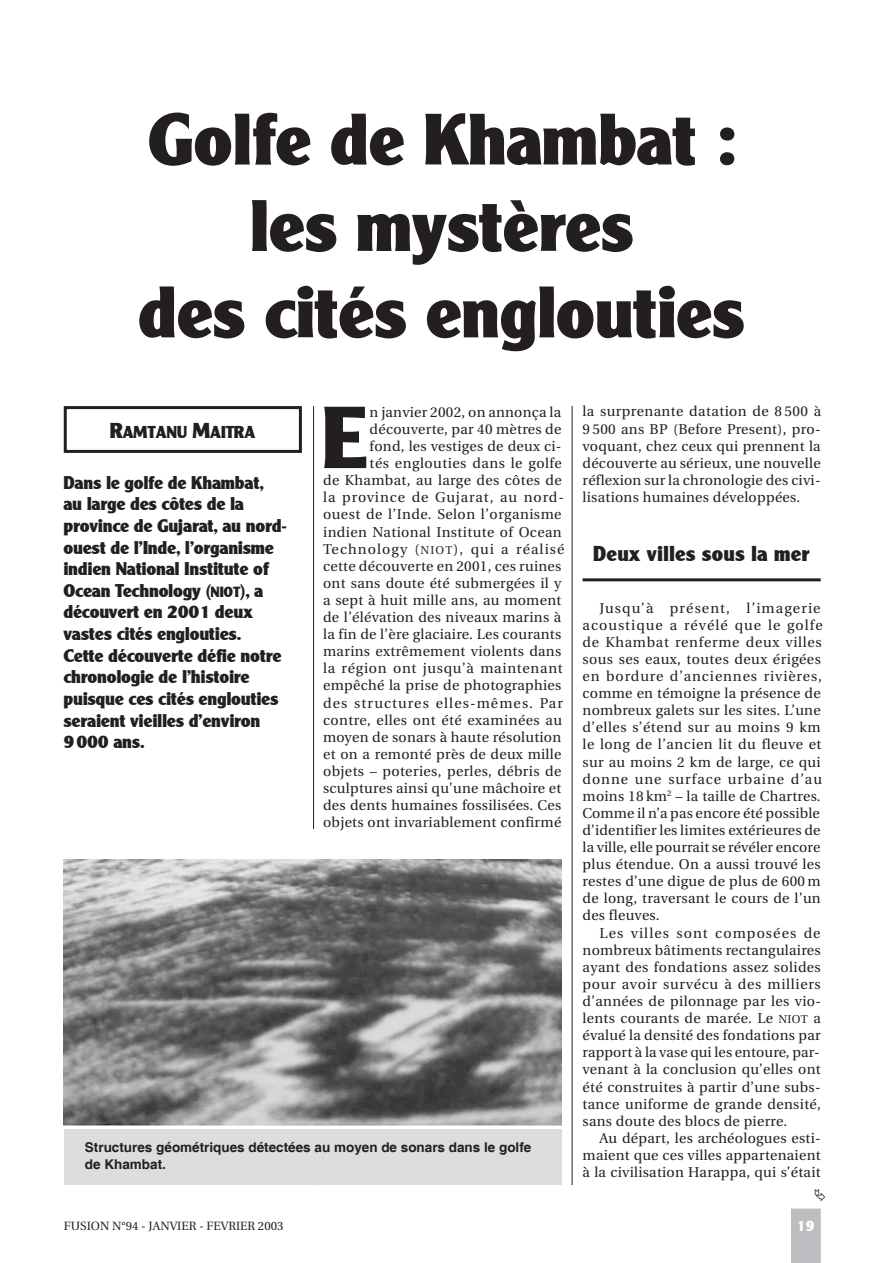
<style>
.page{position:relative;width:893px;height:1263px;background:#fff}
.page>*{position:absolute;margin:0;border:0;box-sizing:border-box;transform-origin:0 0}
.t1{font:87px "Clear Black DB Normal";color:#231f20}
.t2{font:72px/86.4px "Clear Black DB Normal";color:#231f20;text-align:center}
.t3{font:21px "Clear Black DB Normal";letter-spacing:.02em;color:#231f20}
.t4{font:18px/21.6px "Clear Black DB Normal";color:#231f20}
.t5{font:16.8px "Clear Black DB Normal";color:#231f20}
.t6{font:15px "Clear Black DB Normal";color:#fff}
.t7{font:14.25px/17.1px "Utopia";letter-spacing:.02em;color:#231f20;text-align:justify}
.t8{font:700 13.5px/16.2px "Helvetica";color:#231f20}
.t9{font:12px "Utopia";color:#231f20}
.s1{font-size:11.4px}
.s2{font-size:21px}
.s3{font-size:14.4px}
</style>
<div class="page">
<hr style="left:313px;top:98px;width:1px;height:1087px;background:#231f20">
<hr style="left:572px;top:98px;width:1px;height:1087px;background:#231f20">
<div style="left:791px;top:1208px;width:30px;height:55px;background:#bcbdc0"></div>
<div style="left:302px;top:829px;width:38px;height:356px;background:#fff"></div>
<div style="left:293px;top:64px;width:290px;height:342px;background:#fff"></div>
<hr style="left:583px;top:578px;width:238px;height:3px;background:#231f20">
<div style="left:64px;top:406px;width:238px;height:47px;border:3px solid #231f20"></div>
<div style="left:64px;top:1130px;width:497px;height:55px;background:#dcdddf"></div>
<img style="left:64px;top:860px;width:497px;height:265px">
<h2 class="t2" style="left:139px;top:96px;width:607px">Golfe de Khambat : les mystères<br>des cités englouties</h2>
<p class="t7" style="left:323px;top:404px;width:243px;text-align:right">n janvier 2002, on annonça la découverte, par 40 mètres de<br>fond, les vestiges de deux ci-<br>tés englouties dans le golfe<br>de Khambat, au large des côtes de la province de Gujarat, au nord&shy;ouest de l’Inde. Selon l’organisme indien National Institute of Ocean Technology (<span class="s1">NIOT</span>), qui a réalisé cette découverte en 2001, ces ruines ont sans doute été submergées il y a sept à huit mille ans, au moment de l’élévation des niveaux marins à la fin de l’ère glaciaire. Les courants marins extrêmement violents dans la région ont jusqu’à maintenant empêché la prise de photographies des structures elles-mêmes. Par contre, elles ont été examinées au moyen de sonars à haute résolution et on a remonté près de deux mille objets – poteries, perles, débris de sculptures ainsi qu’une mâchoire et des dents humaines fossilisées. Ces objets ont invariablement confirmé</p>
<p class="t7" style="left:583px;top:403px;width:240px">la surprenante datation de 8 500 à 9 500 ans BP (Before Present), pro&shy;voquant, chez ceux qui prennent la découverte au sérieux, une nouvelle réflexion sur la chronologie des civi&shy;lisations humaines développées.</p>
<h1 class="t1" style="left:323px;top:387px;width:46px">E</h1>
<p class="t5" style="left:110px;top:423px;width:147px"><span class="s2">R</span>AMTANU <span class="s2">M</span>AITRA</p>
<p class="t4" style="left:64px;top:472px;width:225px">Dans le golfe de Khambat, au large des côtes de la province de Gujarat, au nord&shy;ouest de l’Inde, l’organisme indien National Institute of<br>Ocean Technology (<span class="s3">NIOT</span>), a découvert en 2001 deux vastes cités englouties.<br>Cette découverte défie notre chronologie de l’histoire puisque ces cités englouties seraient vieilles d’environ<br>9 000 ans.</p>
<h3 class="t3" style="left:593px;top:542px;width:218px">Deux villes sous la mer</h3>
<p class="t7" style="left:583px;top:599px;width:242px;text-align:left;text-indent:17px">Jusqu’à présent, l’imagerie acoustique a révélé que le golfe de Khambat renferme deux villes sous ses eaux, toutes deux érigées en bordure d’anciennes rivières, comme en témoigne la présence de nombreux galets sur les sites. L’une d’elles s’étend sur au moins 9 km le long de l’ancien lit du fleuve et sur au moins 2 km de large, ce qui donne une surface urbaine d’au moins 18 km<sup>2</sup> – la taille de Chartres.<br>Comme il n’a pas encore été possible d’identifier les limites extérieures de la ville, elle pourrait se révéler encore plus étendue. On a aussi trouvé les restes d’une digue de plus de 600 m de long, traversant le cours de l’un des fleuves.</p>
<p class="t7" style="left:583px;top:924px;width:240px;text-indent:17px">Les villes sont composées de nombreux bâtiments rectangulaires ayant des fondations assez solides pour avoir survécu à des milliers d’années de pilonnage par les vio&shy;lents courants de marée. Le <span class="s1">NIOT</span> a évalué la densité des fondations par rapport à la vase qui les entoure, par&shy;venant à la conclusion qu’elles ont été construites à partir d’une subs&shy;tance uniforme de grande densité, sans doute des blocs de pierre.</p>
<p class="t7" style="left:583px;top:1130px;width:240px;text-indent:17px">Au départ, les archéologues esti&shy;maient que ces villes appartenaient à la civilisation Harappa, qui s’était</p>
<p class="t8" style="left:85px;top:1140px;width:448px">Structures géométriques détectées au moyen de sonars dans le golfe de Khambat.</p>
<p class="t9" style="left:64px;top:1219px;width:221px">FUSION N°94 - JANVIER - FEVRIER 2003</p>
<p class="t6" style="left:797px;top:1217px;width:19px">19</p>
</div>
